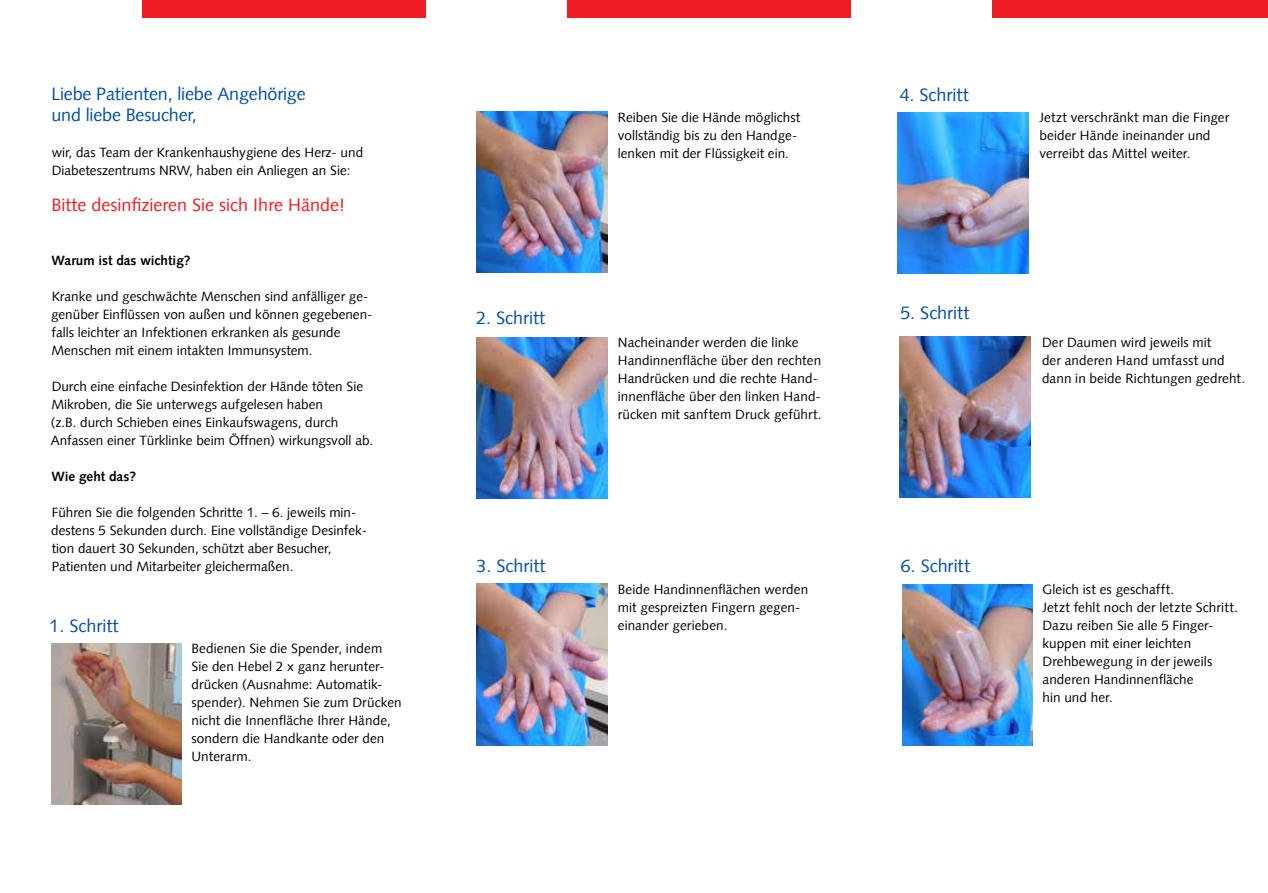
<style>
.page{position:relative;width:1268px;height:893px;background:#fff}
.page>*{position:absolute;margin:0;border:0;box-sizing:border-box;transform-origin:0 0}
.t1{font:18px/21px "Syntax";letter-spacing:-.01em;color:#034ea2}
.t2{font:18px "Syntax";color:#ed1d24}
.t3{font:13.5px/18px "Syntax";color:#000}
.t4{font:700 13.5px "Syntax";color:#000}
</style>
<div class="page">
<img style="left:476px;top:337px;width:131px;height:162px">
<img style="left:476px;top:112px;width:131px;height:160px">
<img style="left:897px;top:112px;width:131px;height:162px">
<img style="left:899px;top:336px;width:131px;height:161px">
<img style="left:902px;top:584px;width:130px;height:161px">
<img style="left:51px;top:643px;width:130px;height:162px">
<div style="left:992px;top:0;width:275px;height:17px;background:#ed1d24"></div>
<div style="left:567px;top:0;width:283px;height:17px;background:#ed1d24"></div>
<div style="left:142px;top:0;width:283px;height:17px;background:#ed1d24"></div>
<img style="left:477px;top:584px;width:130px;height:161px">
<h1 class="t1" style="left:51px;top:83px;width:256px">Liebe Patienten, liebe Angehörige und liebe Besucher,</h1>
<p class="t3" style="left:52px;top:143px;width:313px">wir, das Team der Krankenhaushygiene des Herz- und<br>Diabeteszentrums NRW, haben ein Anliegen an Sie:</p>
<h1 class="t2" style="left:51px;top:194px;width:295px">Bitte desinfizieren Sie sich Ihre Hände!</h1>
<p class="t4" style="left:52px;top:253px;width:140px">Warum ist das wichtig?</p>
<p class="t3" style="left:51px;top:287px;width:323px">Kranke und geschwächte Menschen sind anfälliger ge&shy;genüber Einflüssen von außen und können gegebenen&shy;falls leichter an Infektionen erkranken als gesunde Menschen mit einem intakten Immunsystem.</p>
<p class="t3" style="left:51px;top:377px;width:324px">Durch eine einfache Desinfektion der Hände töten Sie Mikroben, die Sie unterwegs aufgelesen haben<br>(z.B. durch Schieben eines Einkaufswagens, durch Anfassen einer Türklinke beim Öffnen) wirkungsvoll ab.</p>
<p class="t4" style="left:52px;top:469px;width:86px">Wie geht das?</p>
<p class="t3" style="left:51px;top:503px;width:317px">Führen Sie die folgenden Schritte 1. – 6. jeweils min&shy;destens 5 Sekunden durch. Eine vollständige Desinfek&shy;tion dauert 30 Sekunden, schützt aber Besucher, Patienten und Mitarbeiter gleichermaßen.</p>
<h1 class="t1" style="left:49px;top:616px;width:70px">1. Schritt</h1>
<p class="t3" style="left:191px;top:640px;width:212px">Bedienen Sie die Spender, indem<br>Sie den Hebel 2 x ganz herunter&shy;drücken (Ausnahme: Automatik&shy;spender). Nehmen Sie zum Drücken nicht die Innenfläche Ihrer Hände, sondern die Handkante oder den<br>Unterarm.</p>
<h1 class="t1" style="left:476px;top:307px;width:70px">2. Schritt</h1>
<h1 class="t1" style="left:476px;top:555px;width:70px">3. Schritt</h1>
<p class="t3" style="left:617px;top:109px;width:184px">Reiben Sie die Hände möglichst vollständig bis zu den Handge&shy;lenken mit der Flüssigkeit ein.</p>
<p class="t3" style="left:617px;top:334px;width:205px">Nacheinander werden die linke Handinnenfläche über den rechten Handrücken und die rechte Hand&shy;innenfläche über den linken Hand&shy;rücken mit sanftem Druck geführt.</p>
<p class="t3" style="left:617px;top:580px;width:192px">Beide Handinnenflächen werden mit gespreizten Fingern gegen&shy;einander gerieben.</p>
<h1 class="t1" style="left:899px;top:84px;width:71px">4. Schritt</h1>
<h1 class="t1" style="left:900px;top:303px;width:70px">5. Schritt</h1>
<h1 class="t1" style="left:900px;top:555px;width:71px">6. Schritt</h1>
<p class="t3" style="left:1039px;top:108px;width:191px">Jetzt verschränkt man die Finger beider Hände ineinander und verreibt das Mittel weiter.</p>
<p class="t3" style="left:1041px;top:334px;width:204px">Der Daumen wird jeweils mit<br>der anderen Hand umfasst und dann in beide Richtungen gedreht.</p>
<p class="t3" style="left:1042px;top:580px;width:197px">Gleich ist es geschafft.<br>Jetzt fehlt noch der letzte Schritt.<br>Dazu reiben Sie alle 5 Finger&shy;kuppen mit einer leichten<br>Drehbewegung in der jeweils anderen Handinnenfläche<br>hin und her.</p>
</div>
